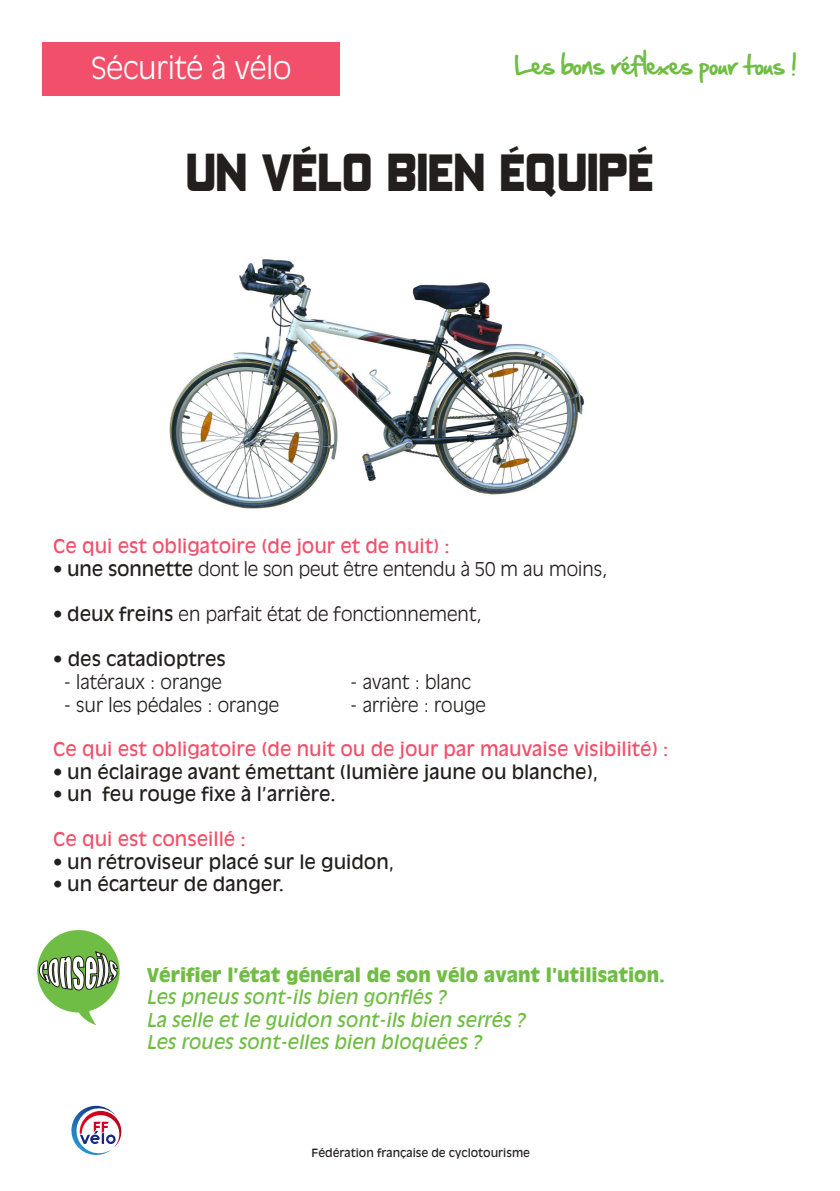
<style>
.page{position:relative;width:840px;height:1191px;background:#fff}
.page>*{position:absolute;margin:0;border:0;box-sizing:border-box;transform-origin:0 0}
.t1{font:48.75px "Kimberley";color:#241f1f}
.t2{font:300 30px "Antique Olive";color:#fff}
.t3{font:22.5px "Hand Of Sean";color:#70bd45}
.t4{font:300 18.75px "Antique Olive";color:#241f1f}
.t5{font:18.75px "Antique Olive";color:#241f1f}
.t6{font:18.75px "Antique Olive";color:#f2506a}
.t7{font:italic 18.75px/22.5px "Antique Olive";color:#70bd45}
.t8{font:900 18.75px "Antique Olive";color:#70bd45}
.t9{font:11.25px "Antique Olive";color:#241f1f}
.s1{font-weight:400}
.s2{font-weight:300}
</style>
<div class="page">
<svg style="left:71px;top:1105px;width:51px;height:50px"></svg>
<div style="left:43px;top:43px;width:297px;height:53px;background:#f2506a"></div>
<img style="left:169px;top:259px;width:415px;height:250px">
<svg style="left:76px;top:1008px;width:20px;height:17px"></svg>
<div style="left:37px;top:930px;width:83px;height:82px;background:#70bd45;border-radius:50%"></div>
<svg style="left:39px;top:951px;width:79px;height:46px"></svg>
<h2 class="t2" style="left:91px;top:55px;width:201px">Sécurité à vélo</h2>
<p class="t3" style="left:515px;top:45px;width:284px">Les bons réflexes pour tous !</p>
<h1 class="t1" style="left:186px;top:145px;width:469px">UN VÉLO BIEN ÉQUIPÉ</h1>
<p class="t6" style="left:53px;top:539px;width:398px">Ce qui est obligatoire (de jour et de nuit) :</p>
<p class="t4" style="left:53px;top:561px;width:556px"><span class="s1">• une sonnette</span> dont le son peut être entendu à 50 m au moins,</p>
<p class="t4" style="left:53px;top:606px;width:430px">• <span class="s1">deux freins</span> en parfait état de fonctionnement,</p>
<p class="t5" style="left:53px;top:652px;width:174px"><span class="s2">•</span> des catadioptres</p>
<p class="t4" style="left:64px;top:674px;width:160px">- latéraux : orange</p>
<p class="t4" style="left:350px;top:674px;width:122px">- avant : blanc</p>
<p class="t4" style="left:64px;top:696px;width:217px">- sur les pédales : orange</p>
<p class="t4" style="left:350px;top:696px;width:137px">- arrière : rouge</p>
<p class="t6" style="left:53px;top:741px;width:617px">Ce qui est obligatoire (de nuit ou de jour par mauvaise visibilité) :</p>
<p class="t5" style="left:53px;top:764px;width:546px"><span class="s2">•</span> un éclairage avant émettant (lumière jaune ou blanche),</p>
<p class="t5" style="left:53px;top:787px;width:284px">• un feu rouge fixe à l’arrière.</p>
<p class="t6" style="left:53px;top:832px;width:194px">Ce qui est conseillé :</p>
<p class="t5" style="left:53px;top:854px;width:342px">• un rétroviseur placé sur le guidon,</p>
<p class="t5" style="left:53px;top:877px;width:232px">• un écarteur de danger.</p>
<p class="t8" style="left:147px;top:967px;width:520px">Vérifier l’état général de son vélo avant l’utilisation.</p>
<p class="t7" style="left:147px;top:987px;width:380px">Les pneus sont-ils bien gonflés ?<br>La selle et le guidon sont-ils bien serrés ?<br>Les roues sont-elles bien bloquées ?</p>
<p class="t9" style="left:311px;top:1148px;width:220px">Fédération française de cyclotourisme</p>
</div>
